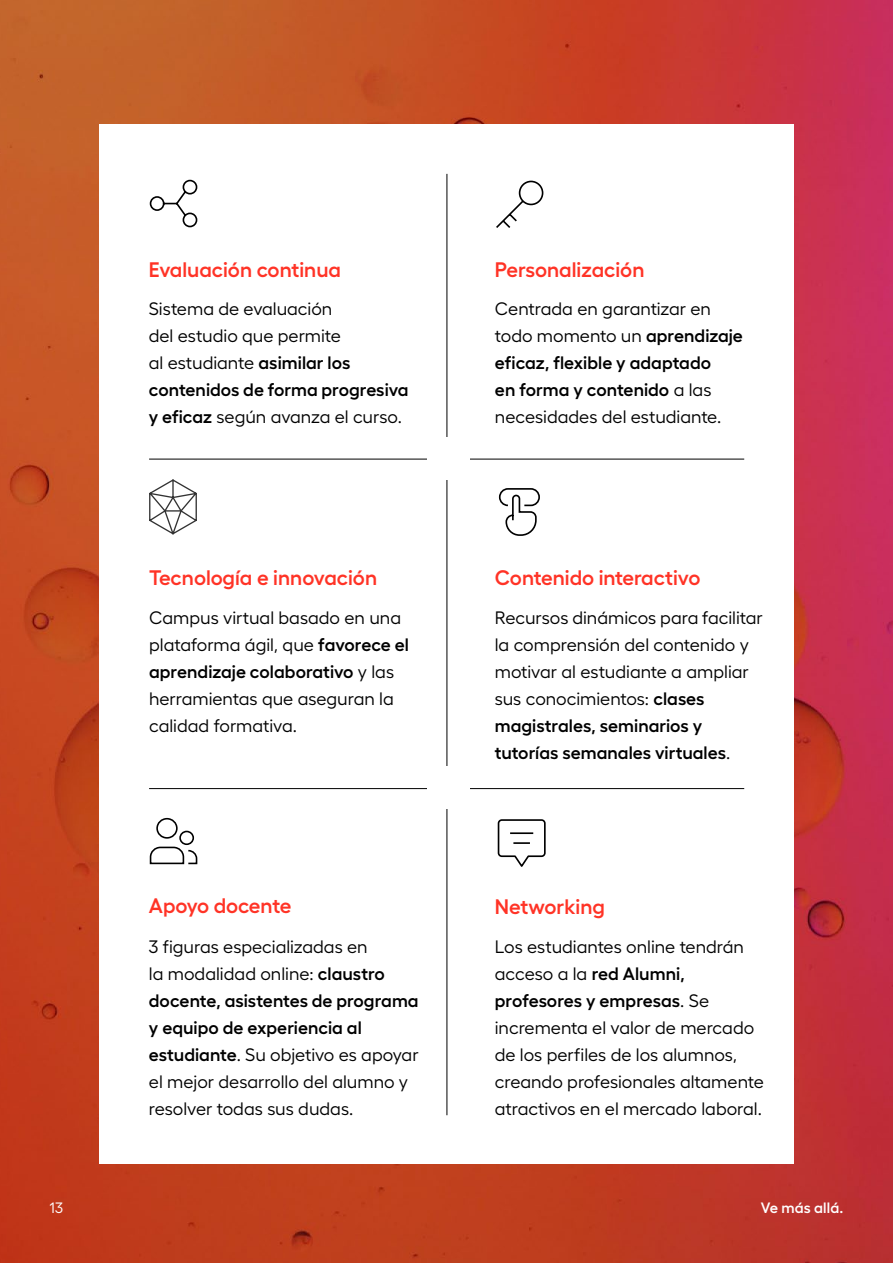
<style>
.page{position:relative;width:893px;height:1263px;background:#fff}
.page>*{position:absolute;margin:0;border:0;box-sizing:border-box;transform-origin:0 0}
.t1{font:600 21px "Hellix";color:#ff3326}
.t2{font:18px/27px "Hellix";color:#000}
.t3{font:600 15px "Hellix";letter-spacing:.01em;color:#fff}
.t4{font:15px "Hellix";color:#fff}
.s1{font-weight:600}
</style>
<div class="page">
<img style="left:0;top:0;width:893px;height:1263px">
<div style="left:99px;top:124px;width:695px;height:1040px;background:#fff"></div>
<svg style="left:149px;top:179px;width:49px;height:49px"></svg>
<svg style="left:496px;top:180px;width:48px;height:48px"></svg>
<svg style="left:498px;top:488px;width:42px;height:48px"></svg>
<svg style="left:149px;top:817px;width:49px;height:48px"></svg>
<svg style="left:497px;top:819px;width:49px;height:48px"></svg>
<hr style="left:447px;top:174px;width:1px;height:941px;background:#000">
<hr style="left:149px;top:459px;width:595px;height:1px;background:#000">
<hr style="left:149px;top:788px;width:595px;height:1px;background:#000">
<div style="left:427px;top:437px;width:42px;height:42px;background:#fff"></div>
<div style="left:427px;top:767px;width:42px;height:42px;background:#fff"></div>
<svg style="left:149px;top:479px;width:48px;height:56px"></svg>
<p class="t1" style="left:149px;top:253px;width:194px">Evaluación continua</p>
<p class="t2" style="left:149px;top:293px;width:261px">Sistema de evaluación<br>del estudio que permite<br>al estudiante <span class="s1">asimilar los contenidos de forma progresiva y eficaz</span> según avanza el curso.</p>
<p class="t1" style="left:495px;top:253px;width:151px">Personalización</p>
<p class="t2" style="left:495px;top:293px;width:249px">Centrada en garantizar en todo momento un <span class="s1">aprendizaje eficaz, flexible y adaptado<br>en forma y contenido</span> a las necesidades del estudiante.</p>
<p class="t1" style="left:149px;top:561px;width:230px">Tecnología e innovación</p>
<p class="t1" style="left:495px;top:561px;width:207px">Contenido interactivo</p>
<p class="t2" style="left:149px;top:603px;width:261px">Campus virtual basado en una plataforma ágil, que <span class="s1">favorece el aprendizaje colaborativo</span> y las herramientas que aseguran la calidad formativa.</p>
<p class="t2" style="left:495px;top:603px;width:270px">Recursos dinámicos para facilitar la comprensión del contenido y motivar al estudiante a ampliar sus conocimientos: <span class="s1">clases magistrales, seminarios y tutorías semanales virtuales</span>.</p>
<p class="t1" style="left:149px;top:889px;width:144px">Apoyo docente</p>
<p class="t1" style="left:495px;top:890px;width:112px">Networking</p>
<p class="t2" style="left:149px;top:931px;width:271px">3 figuras especializadas en<br>la modalidad online: <span class="s1">claustro docente, asistentes de programa y equipo de experiencia al estudiante</span>. Su objetivo es apoyar el mejor desarrollo del alumno y resolver todas sus dudas.</p>
<p class="t2" style="left:495px;top:931px;width:271px">Los estudiantes online tendrán acceso a la <span class="s1">red Alumni, profesores y empresas</span>. Se incrementa el valor de mercado de los perfiles de los alumnos, creando profesionales altamente atractivos en el mercado laboral.</p>
<p class="t4" style="left:50px;top:1197px;width:15px">13</p>
<p class="t3" style="left:761px;top:1196px;width:84px">Ve más allá.</p>
</div>
